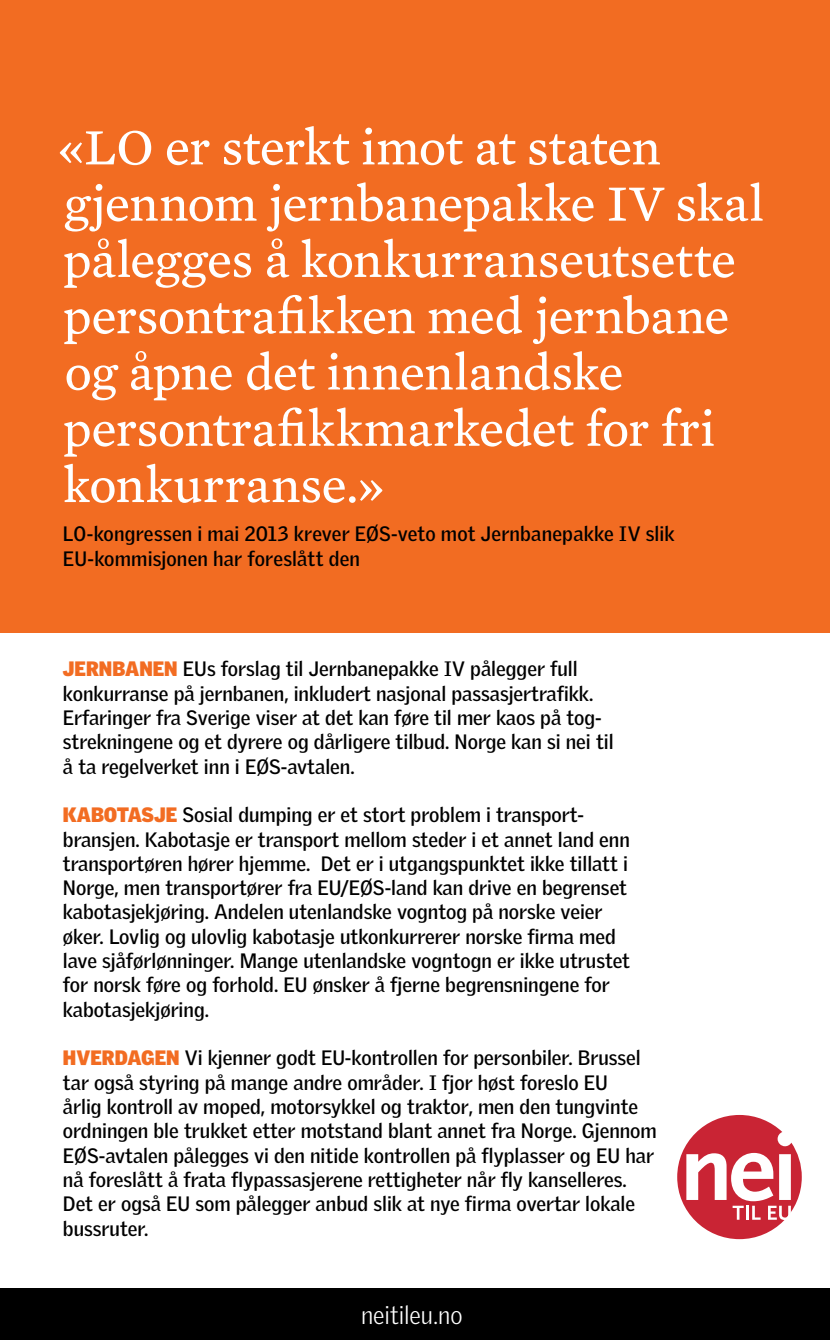
<style>
.page{position:relative;width:830px;height:1340px;background:#fff}
.page>*{position:absolute;margin:0;border:0;box-sizing:border-box;transform-origin:0 0}
.t1{font:51.75px/56.2px "Mercury Text G3";letter-spacing:-.005em;color:#fff}
.t2{font:300 24.75px "Griffith Gothic";color:#fff}
.t3{font:700 20.25px/24.3px "Griffith Gothic";color:#000}
.s1{font-weight:900;color:#f26c22}
</style>
<div class="page">
<div style="left:0;top:0;width:829px;height:633px;background:#f26c22"></div>
<svg style="left:677px;top:1115px;width:124px;height:124px"></svg>
<div style="left:0;top:1288px;width:829px;height:51px;background:#000"></div>
<h1 class="t1" style="left:58px;top:116px;width:707px">«LO er sterkt imot at staten gjennom jernbanepakke IV skal pålegges å konkurranseutsette persontrafikken med jernbane og åpne det innenlandske persontrafikkmarkedet for fri konkurranse.»</h1>
<p class="t3" style="left:63px;top:521px;width:613px">LO-kongressen i mai 2013 krever EØS-veto mot Jernbanepakke IV slik<br>EU-kommisjonen har foreslått den</p>
<p class="t3" style="left:63px;top:656px;width:552px"><span class="s1">JERNBANEN</span> EUs forslag til Jernbanepakke IV pålegger full konkurranse på jernbanen, inkludert nasjonal passasjertrafikk.<br>Erfaringer fra Sverige viser at det kan føre til mer kaos på tog&shy;strekningene og et dyrere og dårligere tilbud. Norge kan si nei til å ta regelverket inn i EØS-avtalen.</p>
<p class="t3" style="left:63px;top:802px;width:568px"><span class="s1">KABOTASJE</span> Sosial dumping er et stort problem i transport&shy;bransjen. Kabotasje er transport mellom steder i et annet land enn transportøren hører hjemme. Det er i utgangspunktet ikke tillatt i Norge, men transportører fra EU/EØS-land kan drive en begrenset kabotasjekjøring. Andelen utenlandske vogntog på norske veier øker. Lovlig og ulovlig kabotasje utkonkurrerer norske firma med lave sjåførlønninger. Mange utenlandske vogntogn er ikke utrustet for norsk føre og forhold. EU ønsker å fjerne begrensningene for kabotasjekjøring.</p>
<p class="t3" style="left:63px;top:1045px;width:595px"><span class="s1">HVERDAGEN</span> Vi kjenner godt EU-kontrollen for personbiler. Brussel tar også styring på mange andre områder. I fjor høst foreslo EU<br>årlig kontroll av moped, motorsykkel og traktor, men den tungvinte ordningen ble trukket etter motstand blant annet fra Norge. Gjennom EØS-avtalen pålegges vi den nitide kontrollen på flyplasser og EU har nå foreslått å frata flypassasjerene rettigheter når fly kanselleres.<br>Det er også EU som pålegger anbud slik at nye firma overtar lokale bussruter.</p>
<p class="t2" style="left:361px;top:1300px;width:103px">neitileu.no</p>
</div>
